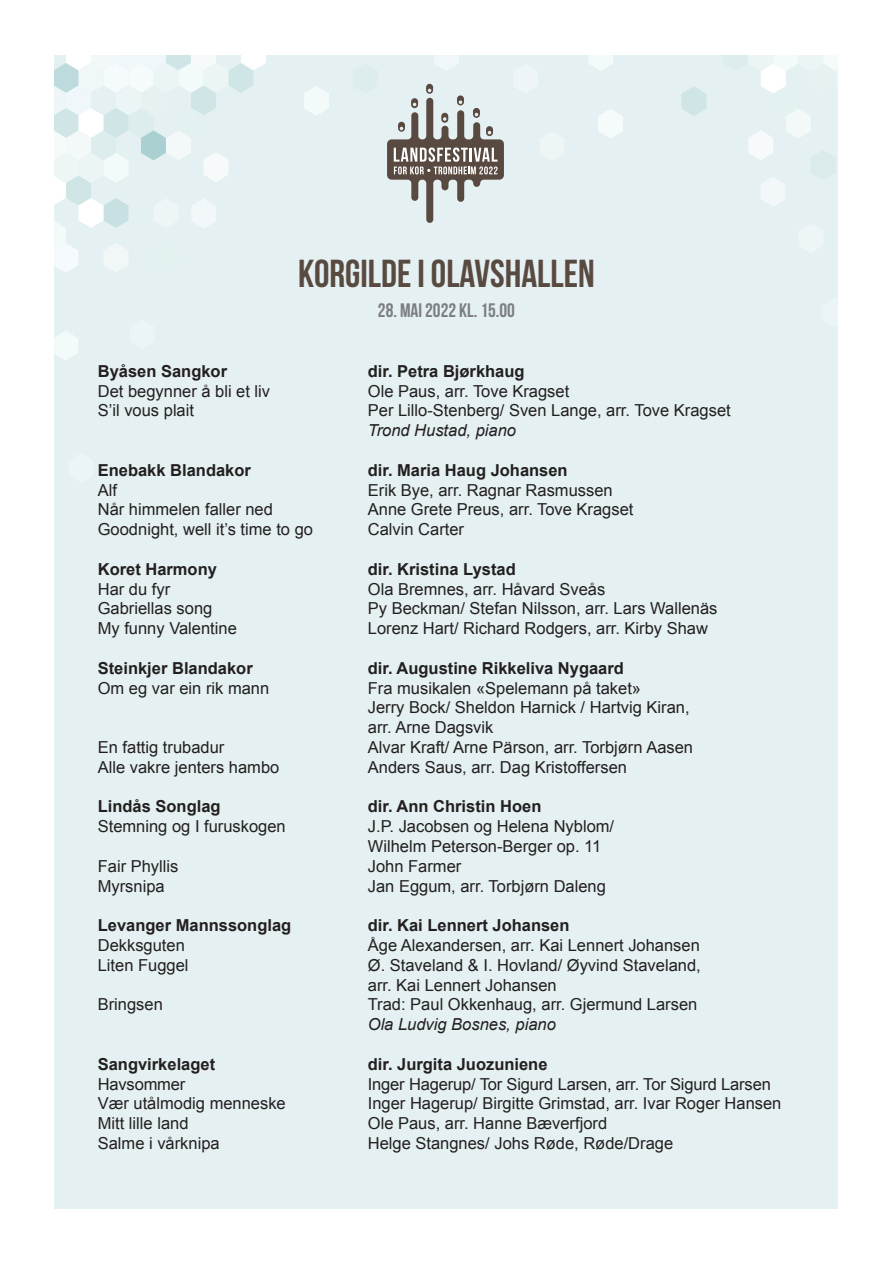
<style>
.page{position:relative;width:893px;height:1263px;background:#fff}
.page>*{position:absolute;margin:0;border:0;box-sizing:border-box;transform-origin:0 0}
.t1{font:39px "Bebas Neue";color:#594a41}
.t2{font:19.5px "Bebas Neue";color:#7c7e81}
.t3{font:16.5px/19.8px "Arial";color:#231f20}
.t4{font:700 16.5px "Arial";color:#231f20}
.s1{font-style:italic}
</style>
<div class="page">
<div style="left:54px;top:54px;width:785px;height:1155px;background:#e4f0f1"></div>
<svg style="left:434px;top:54px;width:25px;height:17px"></svg>
<svg style="left:681px;top:54px;width:157px;height:152px"></svg>
<svg style="left:588px;top:54px;width:25px;height:17px"></svg>
<svg style="left:598px;top:109px;width:25px;height:29px"></svg>
<svg style="left:387px;top:84px;width:117px;height:139px"></svg>
<svg style="left:54px;top:54px;width:212px;height:219px"></svg>
<svg style="left:54px;top:331px;width:24px;height:29px"></svg>
<svg style="left:304px;top:86px;width:25px;height:29px"></svg>
<div style="left:838px;top:0;width:55px;height:1263px;background:#fff"></div>
<p class="t1" style="left:298px;top:252px;width:298px">KORGILDE I OLAVSHALLEN</p>
<p class="t2" style="left:378px;top:300px;width:139px">28. MAI 2022 KL. 15.00</p>
<p class="t4" style="left:98px;top:360px;width:131px">Byåsen Sangkor</p>
<p class="t4" style="left:368px;top:360px;width:158px">dir. Petra Bjørkhaug</p>
<p class="t3" style="left:98px;top:381px;width:174px">Det begynner å bli et liv</p>
<p class="t3" style="left:368px;top:381px;width:203px">Ole Paus, arr. Tove Kragset</p>
<p class="t3" style="left:98px;top:401px;width:98px">S’il vous plait</p>
<p class="t3" style="left:368px;top:401px;width:364px">Per Lillo-Stenberg/ Sven Lange, arr. Tove Kragset<br><span class="s1">Trond Hustad, piano</span></p>
<p class="t4" style="left:98px;top:459px;width:155px">Enebakk Blandakor</p>
<p class="t4" style="left:368px;top:459px;width:201px">dir. Maria Haug Johansen</p>
<p class="t3" style="left:98px;top:480px;width:21px">Alf</p>
<p class="t3" style="left:368px;top:480px;width:246px">Erik Bye, arr. Ragnar Rasmussen</p>
<p class="t3" style="left:98px;top:500px;width:177px">Når himmelen faller ned</p>
<p class="t3" style="left:368px;top:500px;width:267px">Anne Grete Preus, arr. Tove Kragset</p>
<p class="t3" style="left:98px;top:520px;width:217px">Goodnight, well it’s time to go</p>
<p class="t3" style="left:368px;top:520px;width:98px">Calvin Carter</p>
<p class="t4" style="left:98px;top:558px;width:121px">Koret Harmony</p>
<p class="t4" style="left:368px;top:558px;width:149px">dir. Kristina Lystad</p>
<p class="t3" style="left:98px;top:579px;width:74px">Har du fyr</p>
<p class="t3" style="left:368px;top:579px;width:239px">Ola Bremnes, arr. Håvard Sveås</p>
<p class="t3" style="left:98px;top:599px;width:116px">Gabriellas song</p>
<p class="t3" style="left:368px;top:599px;width:351px">Py Beckman/ Stefan Nilsson, arr. Lars Wallenäs</p>
<p class="t3" style="left:98px;top:619px;width:141px">My funny Valentine</p>
<p class="t3" style="left:368px;top:619px;width:342px">Lorenz Hart/ Richard Rodgers, arr. Kirby Shaw</p>
<p class="t4" style="left:98px;top:657px;width:156px">Steinkjer Blandakor</p>
<p class="t4" style="left:368px;top:657px;width:258px">dir. Augustine Rikkeliva Nygaard</p>
<p class="t3" style="left:98px;top:678px;width:173px">Om eg var ein rik mann</p>
<p class="t3" style="left:368px;top:678px;width:323px">Fra musikalen «Spelemann på taket»<br>Jerry Bock/ Sheldon Harnick / Hartvig Kiran,</p>
<p class="t3" style="left:368px;top:718px;width:127px">arr. Arne Dagsvik</p>
<p class="t3" style="left:98px;top:737px;width:128px">En fattig trubadur</p>
<p class="t3" style="left:368px;top:737px;width:327px">Alvar Kraft/ Arne Pärson, arr. Torbjørn Aasen</p>
<p class="t3" style="left:98px;top:757px;width:183px">Alle vakre jenters hambo</p>
<p class="t3" style="left:368px;top:757px;width:261px">Anders Saus, arr. Dag Kristoffersen</p>
<p class="t4" style="left:98px;top:796px;width:124px">Lindås Songlag</p>
<p class="t4" style="left:368px;top:796px;width:175px">dir. Ann Christin Hoen</p>
<p class="t3" style="left:98px;top:817px;width:190px">Stemning og I furuskogen</p>
<p class="t3" style="left:368px;top:817px;width:248px">J.P. Jacobsen og Helena Nyblom/</p>
<p class="t3" style="left:368px;top:836px;width:235px">Wilhelm Peterson-Berger op. 11</p>
<p class="t3" style="left:98px;top:856px;width:82px">Fair Phyllis</p>
<p class="t3" style="left:368px;top:856px;width:95px">John Farmer</p>
<p class="t3" style="left:98px;top:876px;width:68px">Myrsnipa</p>
<p class="t3" style="left:368px;top:876px;width:240px">Jan Eggum, arr. Torbjørn Daleng</p>
<p class="t4" style="left:98px;top:914px;width:195px">Levanger Mannssonglag</p>
<p class="t4" style="left:368px;top:914px;width:203px">dir. Kai Lennert Johansen</p>
<p class="t3" style="left:98px;top:935px;width:89px">Dekksguten</p>
<p class="t3" style="left:368px;top:935px;width:334px">Åge Alexandersen, arr. Kai Lennert Johansen</p>
<p class="t3" style="left:98px;top:955px;width:92px">Liten Fuggel</p>
<p class="t3" style="left:368px;top:955px;width:334px">Ø. Staveland &amp; I. Hovland/ Øyvind Staveland,</p>
<p class="t3" style="left:368px;top:975px;width:190px">arr. Kai Lennert Johansen</p>
<p class="t3" style="left:98px;top:995px;width:67px">Bringsen</p>
<p class="t3" style="left:368px;top:995px;width:331px">Trad: Paul Okkenhaug, arr. Gjermund Larsen<br><span class="s1">Ola Ludvig Bosnes, piano</span></p>
<p class="t4" style="left:98px;top:1053px;width:119px">Sangvirkelaget</p>
<p class="t4" style="left:368px;top:1053px;width:181px">dir. Jurgita Juozuniene</p>
<p class="t3" style="left:98px;top:1074px;width:89px">Havsommer</p>
<p class="t3" style="left:368px;top:1074px;width:405px">Inger Hagerup/ Tor Sigurd Larsen, arr. Tor Sigurd Larsen</p>
<p class="t3" style="left:98px;top:1094px;width:189px">Vær utålmodig menneske</p>
<p class="t3" style="left:368px;top:1094px;width:415px">Inger Hagerup/ Birgitte Grimstad, arr. Ivar Roger Hansen</p>
<p class="t3" style="left:98px;top:1114px;width:92px">Mitt lille land</p>
<p class="t3" style="left:368px;top:1114px;width:241px">Ole Paus, arr. Hanne Bæverfjord</p>
<p class="t3" style="left:98px;top:1133px;width:123px">Salme i vårknipa</p>
<p class="t3" style="left:368px;top:1133px;width:307px">Helge Stangnes/ Johs Røde, Røde/Drage</p>
</div>
